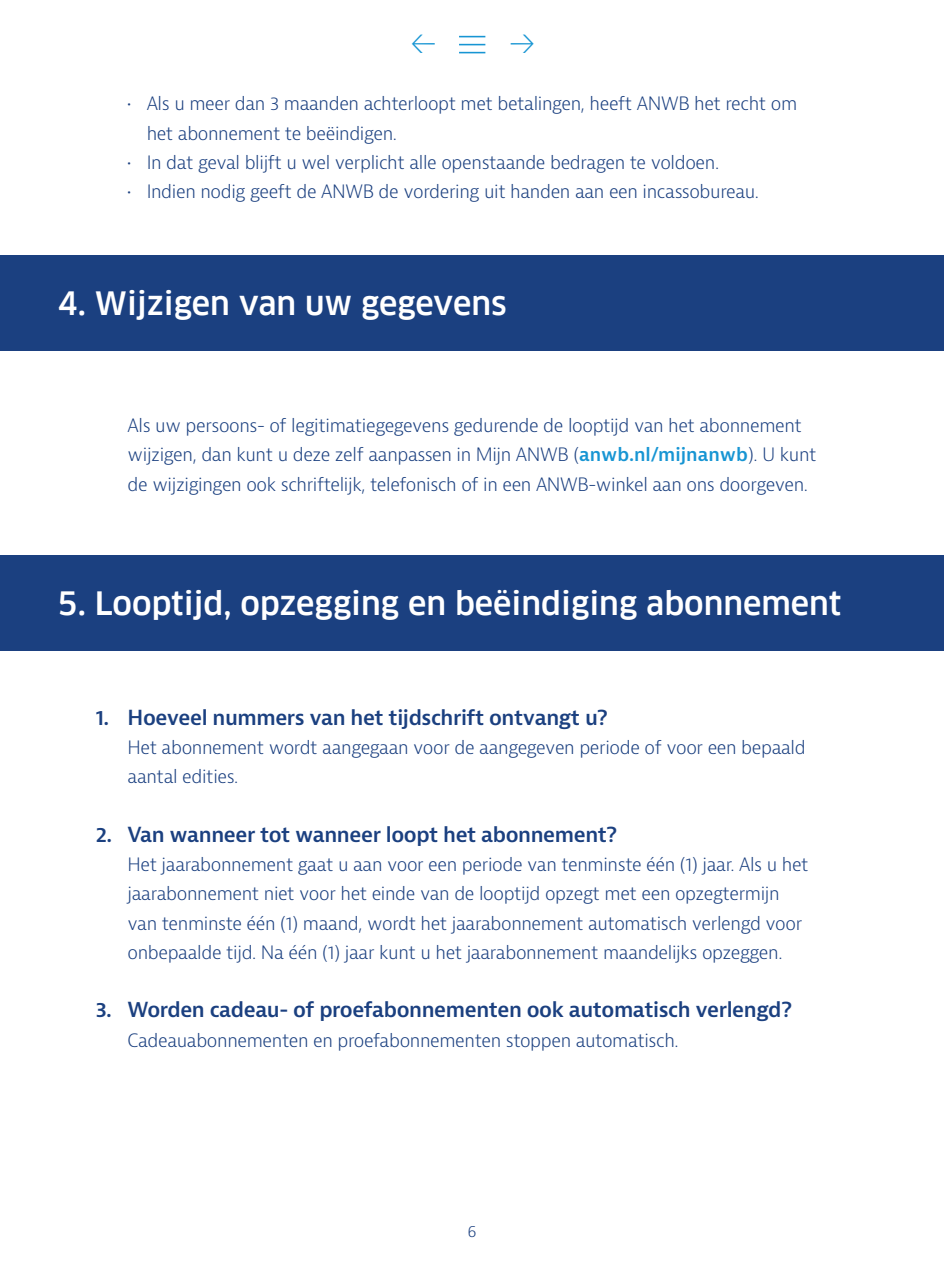
<style>
.page{position:relative;width:944px;height:1276px;background:#fff}
.page>*{position:absolute;margin:0;border:0;box-sizing:border-box;transform-origin:0 0}
.t1{font:500 31.5px "Clan Pro";color:#fff}
.t2{font:300 26.78px "Bernina Sans";color:#1795d3}
.t3{font:600 20.25px "Bernina Sans";letter-spacing:-.02em;color:#1b4080}
.t4{font:300 18px/29.2px "Bernina Sans";letter-spacing:-.02em;color:#1b4080}
.t5{font:300 15.75px "Bernina Sans";color:#1b4080}
.s1{font-weight:600;color:#1795d3}
</style>
<div class="page">
<svg style="left:459px;top:52px;width:26px;height:1px"></svg>
<svg style="left:459px;top:44px;width:26px;height:1px"></svg>
<svg style="left:459px;top:36px;width:26px;height:1px"></svg>
<div style="left:0;top:255px;width:944px;height:96px;background:#1b4080"></div>
<div style="left:0;top:555px;width:944px;height:96px;background:#1b4080"></div>
<h2 class="t2" style="left:410px;top:26px;width:28px">←</h2>
<h2 class="t2" style="left:509px;top:26px;width:28px">→</h2>
<p class="t4" style="left:147px;top:89px;width:652px;text-indent:-19px">• Als u meer dan 3 maanden achterloopt met betalingen, heeft ANWB het recht om het abonnement te beëindigen.</p>
<p class="t4" style="left:128px;top:148px;width:593px">• In dat geval blijft u wel verplicht alle openstaande bedragen te voldoen.</p>
<p class="t4" style="left:128px;top:177px;width:633px">• Indien nodig geeft de ANWB de vordering uit handen aan een incassobureau.</p>
<h1 class="t1" style="left:57px;top:285px;width:451px">4. Wijzigen van uw gegevens</h1>
<p class="t4" style="left:128px;top:411px;width:691px">Als uw persoons- of legitimatiegegevens gedurende de looptijd van het abonnement wijzigen, dan kunt u deze zelf aanpassen in Mijn ANWB (<span class="s1">anwb.nl/mijnanwb</span>). U kunt de wijzigingen ook schriftelijk, telefonisch of in een ANWB-winkel aan ons doorgeven.</p>
<h1 class="t1" style="left:57px;top:585px;width:786px">5. Looptijd, opzegging en beëindiging abonnement</h1>
<p class="t3" style="left:96px;top:704px;width:514px">1. Hoeveel nummers van het tijdschrift ontvangt u?</p>
<p class="t4" style="left:128px;top:733px;width:680px">Het abonnement wordt aangegaan voor de aangegeven periode of voor een bepaald aantal edities.</p>
<p class="t3" style="left:96px;top:821px;width:523px">2. Van wanneer tot wanneer loopt het abonnement?</p>
<p class="t4" style="left:128px;top:850px;width:682px">Het jaarabonnement gaat u aan voor een periode van tenminste één (1) jaar. Als u het jaarabonnement niet voor het einde van de looptijd opzegt met een opzegtermijn van tenminste één (1) maand, wordt het jaarabonnement automatisch verlengd voor onbepaalde tijd. Na één (1) jaar kunt u het jaarabonnement maandelijks opzeggen.</p>
<p class="t3" style="left:96px;top:997px;width:698px">3. Worden cadeau- of proefabonnementen ook automatisch verlengd?</p>
<p class="t4" style="left:128px;top:1025px;width:553px">Cadeauabonnementen en proefabonnementen stoppen automatisch.</p>
<p class="t5" style="left:467px;top:1220px;width:11px">6</p>
</div>
